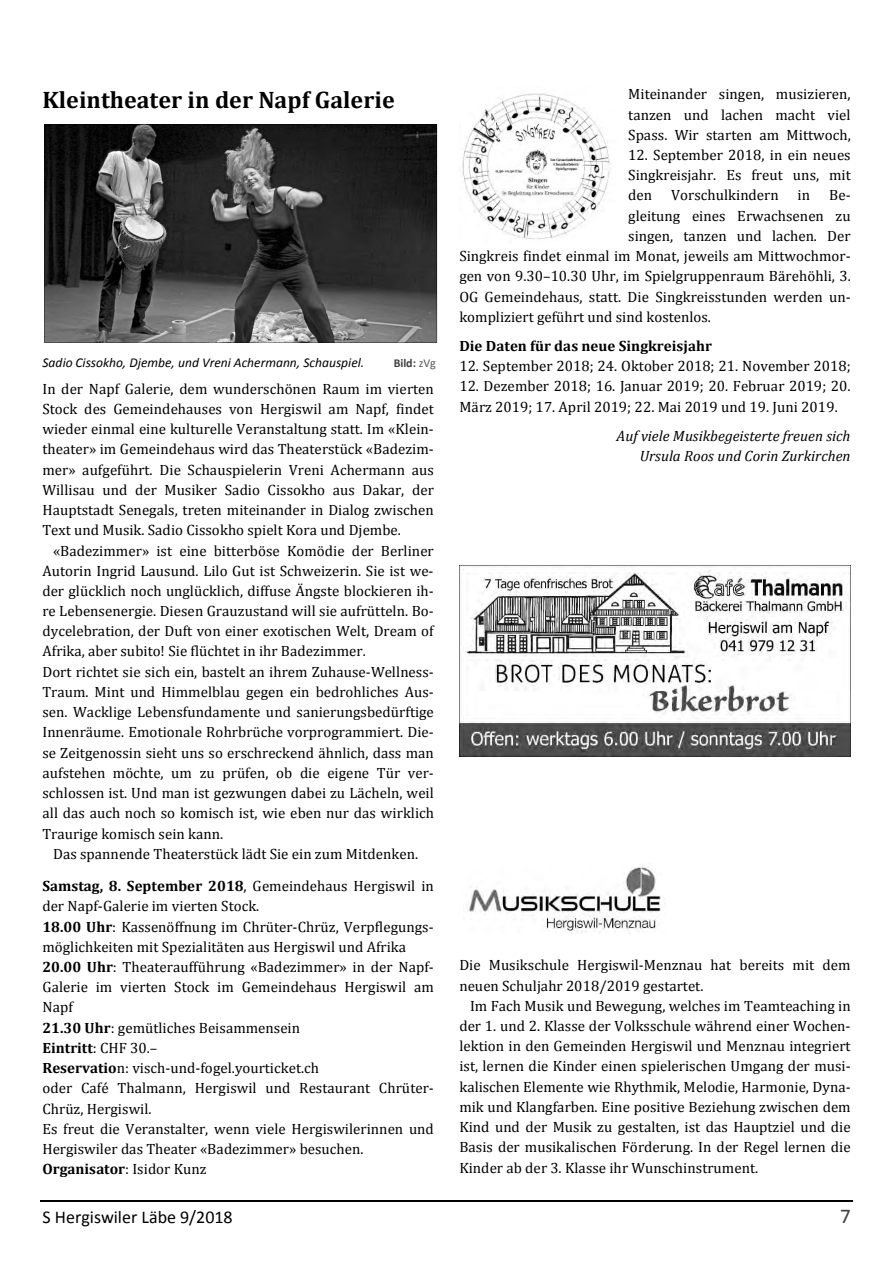
<style>
.page{position:relative;width:893px;height:1263px;background:#fff}
.page>*{position:absolute;margin:0;border:0;box-sizing:border-box;transform-origin:0 0}
.t1{font:700 24px "Cambria";color:#000}
.t2{font:21px "Calibri";color:#404040}
.t3{font:18px "Calibri";color:#000}
.t4{font:15px/20.2px "Cambria";letter-spacing:.005em;color:#000;text-align:justify}
.t5{font:italic 15px/20.1px "Cambria";color:#000;text-align:right}
.t6{font:700 15px "Cambria";color:#000}
.t7{font:italic 13.5px "Calibri";color:#000}
.t8{font:700 12px "Calibri";color:#404040}
.s1{font-weight:400;color:#595959}
.s2{font-weight:700}
</style>
<div class="page">
<hr style="left:40px;top:1200px;width:812px;height:2px;background:#000">
<img style="left:462px;top:93px;width:149px;height:147px">
<svg style="left:44px;top:124px;width:393px;height:219px;background:#3f3f3f"></svg>
<img style="left:459px;top:566px;width:391px;height:191px">
<img style="left:469px;top:865px;width:192px;height:69px">
<h1 class="t1" style="left:42px;top:88px;width:354px">Kleintheater in der Napf Galerie</h1>
<p class="t7" style="left:42px;top:357px;width:323px">Sadio Cissokho, Djembe, und Vreni Achermann, Schauspiel.</p>
<p class="t8" style="left:393px;top:357px;width:44px">Bild: <span class="s1">zVg</span></p>
<p class="t4" style="left:42px;top:379px;width:393px">In der Napf Galerie, dem wunderschönen Raum im vierten Stock des Gemeindehauses von Hergiswil am Napf, findet wieder einmal eine kulturelle Veranstaltung statt. Im «Klein&shy;theater» im Gemeindehaus wird das Theaterstück «Badezim&shy;mer» aufgeführt. Die Schauspielerin Vreni Achermann aus Willisau und der Musiker Sadio Cissokho aus Dakar, der Hauptstadt Senegals, treten miteinander in Dialog zwischen Text und Musik. Sadio Cissokho spielt Kora und Djembe.</p>
<p class="t4" style="left:42px;top:541px;width:393px;text-align:left;text-indent:11px">«Badezimmer» ist eine bitterböse Komödie der Berliner Autorin Ingrid Lausund. Lilo Gut ist Schweizerin. Sie ist we&shy;der glücklich noch unglücklich, diffuse Ängste blockieren ih&shy;re Lebensenergie. Diesen Grauzustand will sie aufrütteln. Bo&shy;dycelebration, der Duft von einer exotischen Welt, Dream of Afrika, aber subito! Sie flüchtet in ihr Badezimmer.<br>Dort richtet sie sich ein, bastelt an ihrem Zuhause-Wellness-Traum. Mint und Himmelblau gegen ein bedrohliches Aus&shy;sen. Wacklige Lebensfundamente und sanierungsbedürftige Innenräume. Emotionale Rohrbrüche vorprogrammiert. Die&shy;se Zeitgenossin sieht uns so erschreckend ähnlich, dass man aufstehen möchte, um zu prüfen, ob die eigene Tür ver&shy;schlossen ist. Und man ist gezwungen dabei zu Lächeln, weil all das auch noch so komisch ist, wie eben nur das wirklich Traurige komisch sein kann.</p>
<p class="t4" style="left:42px;top:838px;width:393px;line-height:32.2px;text-align:center">Das spannende Theaterstück lädt Sie ein zum Mitdenken.<br><span class="s2">Samstag, 8. September 2018</span>, Gemeindehaus Hergiswil in</p>
<p class="t4" style="left:42px;top:897px;width:393px;text-align:left">der Napf-Galerie im vierten Stock.<br><span class="s2">18.00 Uhr</span>: Kassenöffnung im Chrüter-Chrüz, Verpflegungs&shy;möglichkeiten mit Spezialitäten aus Hergiswil und Afrika <span class="s2">20.00 Uhr</span>: Theateraufführung «Badezimmer» in der Napf-Galerie im vierten Stock im Gemeindehaus Hergiswil am Napf<br><span class="s2">21.30 Uhr</span>: gemütliches Beisammensein<br><span class="s2">Eintritt</span>: CHF 30.–<br><span class="s2">Reservatio</span>n: visch-und-fogel.yourticket.ch<br>oder Café Thalmann, Hergiswil und Restaurant Chrüter-Chrüz, Hergiswil.<br>Es freut die Veranstalter, wenn viele Hergiswilerinnen und Hergiswiler das Theater «Badezimmer» besuchen.<br><span class="s2">Organisator</span>: Isidor Kunz</p>
<p class="t4" style="left:628px;top:85px;width:224px">Miteinander singen, musizieren, tanzen und lachen macht viel Spass. Wir starten am Mittwoch,</p>
<p class="t4" style="left:628px;top:145px;width:224px">12. September 2018, in ein neues Singkreisjahr. Es freut uns, mit den</p>
<p class="t4" style="left:671px;top:186px;width:109px">Vorschulkindern</p>
<p class="t4" style="left:797px;top:186px;width:14px">in</p>
<p class="t4" style="left:829px;top:186px;width:23px">Be-</p>
<p class="t4" style="left:628px;top:206px;width:224px">gleitung eines Erwachsenen zu</p>
<p class="t4" style="left:628px;top:226px;width:224px">singen, tanzen und lachen. Der</p>
<p class="t4" style="left:459px;top:246px;width:393px">Singkreis findet einmal im Monat, jeweils am Mittwochmor-</p>
<p class="t4" style="left:459px;top:267px;width:393px">gen von 9.30–10.30 Uhr, im Spielgruppenraum Bärehöhli, 3.</p>
<p class="t4" style="left:459px;top:287px;width:393px">OG Gemeindehaus, statt. Die Singkreisstunden werden un-</p>
<p class="t4" style="left:459px;top:307px;width:253px">kompliziert geführt und sind kostenlos.</p>
<p class="t6" style="left:459px;top:338px;width:254px">Die Daten für das neue Singkreisjahr</p>
<p class="t4" style="left:459px;top:357px;width:393px">12. September 2018; 24. Oktober 2018; 21. November 2018;</p>
<p class="t4" style="left:459px;top:377px;width:392px">12. Dezember 2018; 16. Januar 2019; 20. Februar 2019; 20.<br>März 2019; 17. April 2019; 22. Mai 2019 und 19. Juni 2019.</p>
<p class="t5" style="left:616px;top:427px;width:235px">Auf viele Musikbegeisterte freuen sich<br>Ursula Roos und Corin Zurkirchen</p>
<p class="t4" style="left:459px;top:955px;width:392px">Die Musikschule Hergiswil-Menznau hat bereits mit dem neuen Schuljahr 2018/2019 gestartet.</p>
<p class="t4" style="left:459px;top:996px;width:393px;text-indent:11px">Im Fach Musik und Bewegung, welches im Teamteaching in der 1. und 2. Klasse der Volksschule während einer Wochen&shy;lektion in den Gemeinden Hergiswil und Menznau integriert ist, lernen die Kinder einen spielerischen Umgang der musi&shy;kalischen Elemente wie Rhythmik, Melodie, Harmonie, Dyna&shy;mik und Klangfarben. Eine positive Beziehung zwischen dem Kind und der Musik zu gestalten, ist das Hauptziel und die Basis der musikalischen Förderung. In der Regel lernen die Kinder ab der 3. Klasse ihr Wunschinstrument.</p>
<p class="t3" style="left:42px;top:1210px;width:192px">S Hergiswiler Läbe 9/2018</p>
<h2 class="t2" style="left:840px;top:1208px;width:12px">7</h2>
</div>
